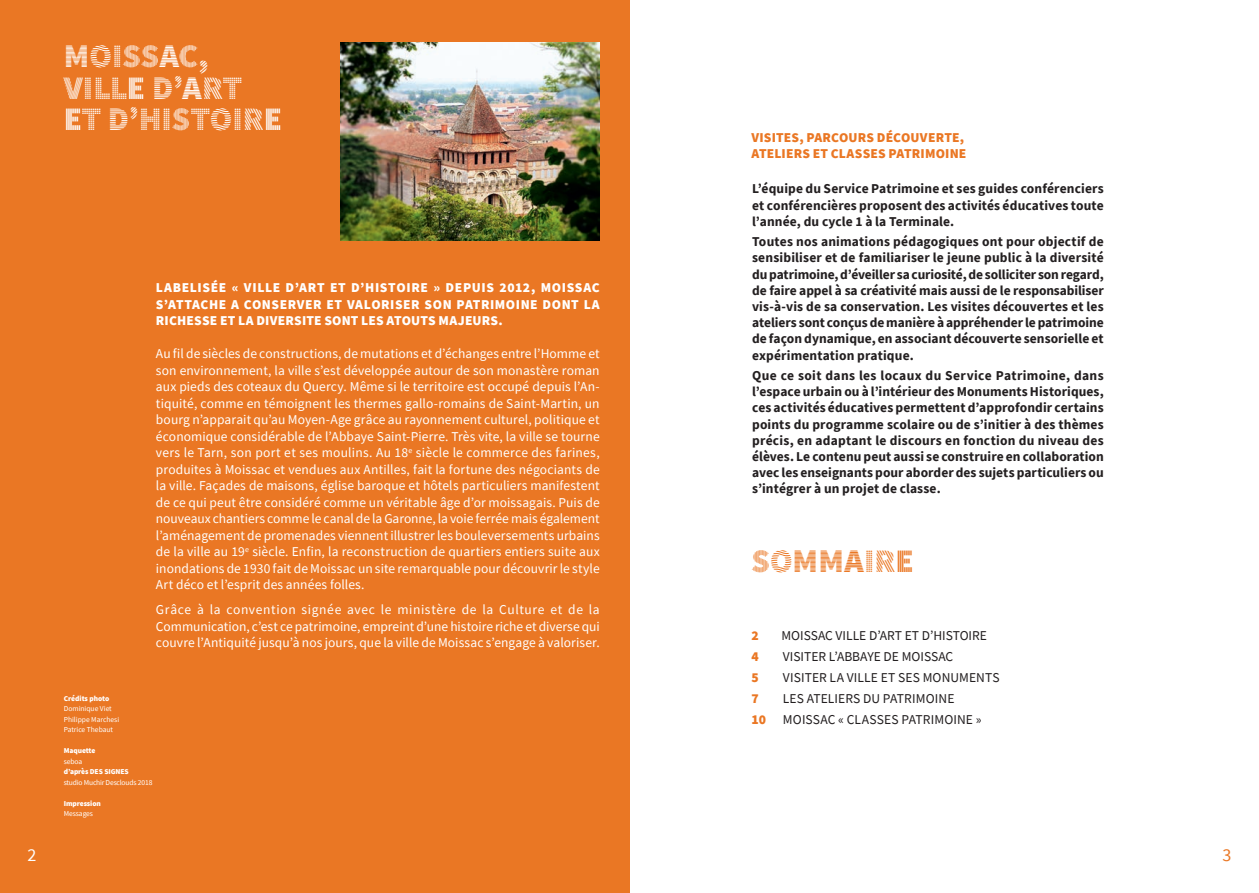
<style>
.page{position:relative;width:1259px;height:893px;background:#fff}
.page>*{position:absolute;margin:0;border:0;box-sizing:border-box;transform-origin:0 0}
.t1{font:900 33px/31.5px "Source Sans Pro DISPLAYV2";color:#fff}
.t2{font:900 33px "Source Sans Pro DISPLAYV2";letter-spacing:.005em;color:#ea7724}
.t3{font:18px "Source Sans Pro";color:#fff}
.t4{font:18px "Source Sans Pro";color:#ea7724}
.t5{font:13.5px/16.5px "Source Sans Pro";letter-spacing:.005em;color:#fff;text-align:justify}
.t6{font:700 13.5px/16.2px "Source Sans Pro";letter-spacing:.01em;color:#231f20;text-align:justify}
.t7{font:900 13.5px/16.5px "Source Sans Pro";letter-spacing:.015em;color:#fff;text-align:justify}
.t8{font:13.5px "Source Sans Pro";letter-spacing:.005em;color:#231f20}
.t9{font:900 13.5px/16.2px "Source Sans Pro";letter-spacing:.015em;color:#ea7724}
.t10{font:7.5px/10.5px "Source Sans Pro";letter-spacing:-.01em;color:#fff}
.t11{font:900 7.5px "Source Sans Pro";letter-spacing:-.01em;color:#fff}
</style>
<div class="page">
<div style="left:0;top:0;width:629px;height:893px;background:#ea7724"></div>
<img style="left:340px;top:43px;width:260px;height:197px">
<h1 class="t1" style="left:64px;top:42px;width:220px">MOISSAC,<br>VILLE D’ART<br>ET D’HISTOIRE</h1>
<p class="t7" style="left:156px;top:279px;width:445px">LABELISÉE « VILLE D’ART ET D’HISTOIRE » DEPUIS 2012, MOISSAC S’ATTACHE A CONSERVER ET VALORISER SON PATRIMOINE DONT LA RICHESSE ET LA DIVERSITE SONT LES ATOUTS MAJEURS.</p>
<p class="t5" style="left:156px;top:345px;width:445px">Au fil de siècles de constructions, de mutations et d’échanges entre l’Homme et son environnement, la ville s’est développée autour de son monastère roman aux pieds des coteaux du Quercy. Même si le territoire est occupé depuis l’An&shy;tiquité, comme en témoignent les thermes gallo-romains de Saint-Martin, un bourg n’apparait qu’au Moyen-Age grâce au rayonnement culturel, politique et économique considérable de l’Abbaye Saint-Pierre. Très vite, la ville se tourne vers le Tarn, son port et ses moulins. Au 18<sup>e</sup> siècle le commerce des farines, produites à Moissac et vendues aux Antilles, fait la fortune des négociants de la ville. Façades de maisons, église baroque et hôtels particuliers manifestent de ce qui peut être considéré comme un véritable âge d’or moissagais. Puis de nouveaux chantiers comme le canal de la Garonne, la voie ferrée mais également l’aménagement de promenades viennent illustrer les bouleversements urbains de la ville au 19<sup>e</sup> siècle. Enfin, la reconstruction de quartiers entiers suite aux inondations de 1930 fait de Moissac un site remarquable pour découvrir le style Art déco et l’esprit des années folles.</p>
<p class="t5" style="left:156px;top:601px;width:445px">Grâce à la convention signée avec le ministère de la Culture et de la Communication, c’est ce patrimoine, empreint d’une histoire riche et diverse qui couvre l’Antiquité jusqu’à nos jours, que la ville de Moissac s’engage à valoriser.</p>
<p class="t11" style="left:64px;top:693px;width:47px">Crédits photo</p>
<p class="t10" style="left:64px;top:704px;width:57px">Dominique Viet<br>Philippe Marchesi<br>Patrice Thebaut</p>
<p class="t11" style="left:64px;top:746px;width:33px">Maquette</p>
<p class="t10" style="left:64px;top:756px;width:20px">seboa</p>
<p class="t11" style="left:64px;top:767px;width:67px">d’après DES SIGNES</p>
<p class="t10" style="left:64px;top:777px;width:90px">studio Muchir Desclouds 2018</p>
<p class="t11" style="left:64px;top:798px;width:39px">Impression</p>
<p class="t10" style="left:64px;top:809px;width:31px">Messages</p>
<p class="t9" style="left:751px;top:129px;width:216px">VISITES, PARCOURS DÉCOUVERTE,<br>ATELIERS ET CLASSES PATRIMOINE</p>
<p class="t6" style="left:752px;top:181px;width:353px">L’équipe du Service Patrimoine et ses guides conférenciers et conférencières proposent des activités éducatives toute l’année, du cycle 1 à la Terminale.</p>
<p class="t6" style="left:752px;top:233px;width:353px">Toutes nos animations pédagogiques ont pour objectif de sensibiliser et de familiariser le jeune public à la diversité du patrimoine, d’éveiller sa curiosité, de solliciter son regard, de faire appel à sa créativité mais aussi de le responsabiliser vis-à-vis de sa conservation. Les visites découvertes et les ateliers sont conçus de manière à appréhender le patrimoine de façon dynamique, en associant découverte sensorielle et expérimentation pratique.</p>
<p class="t6" style="left:752px;top:367px;width:353px">Que ce soit dans les locaux du Service Patrimoine, dans l’espace urbain ou à l’intérieur des Monuments Historiques, ces activités éducatives permettent d’approfondir certains points du programme scolaire ou de s’initier à des thèmes précis, en adaptant le discours en fonction du niveau des élèves. Le contenu peut aussi se construire en collaboration avec les enseignants pour aborder des sujets particuliers ou s’intégrer à un projet de classe.</p>
<h1 class="t2" style="left:751px;top:543px;width:164px">SOMMAIRE</h1>
<p class="t9" style="left:751px;top:628px;width:9px">2</p>
<p class="t8" style="left:781px;top:627px;width:207px">MOISSAC VILLE D’ART ET D’HISTOIRE</p>
<p class="t9" style="left:751px;top:649px;width:9px">4</p>
<p class="t8" style="left:783px;top:648px;width:172px">VISITER L’ABBAYE DE MOISSAC</p>
<p class="t9" style="left:751px;top:670px;width:9px">5</p>
<p class="t8" style="left:783px;top:669px;width:218px">VISITER LA VILLE ET SES MONUMENTS</p>
<p class="t9" style="left:751px;top:691px;width:9px">7</p>
<p class="t8" style="left:783px;top:690px;width:173px">LES ATELIERS DU PATRIMOINE</p>
<p class="t9" style="left:751px;top:712px;width:16px">10</p>
<p class="t8" style="left:783px;top:711px;width:200px">MOISSAC « CLASSES PATRIMOINE »</p>
<h2 class="t3" style="left:27px;top:844px;width:10px">2</h2>
<h2 class="t4" style="left:1222px;top:844px;width:10px">3</h2>
</div>
